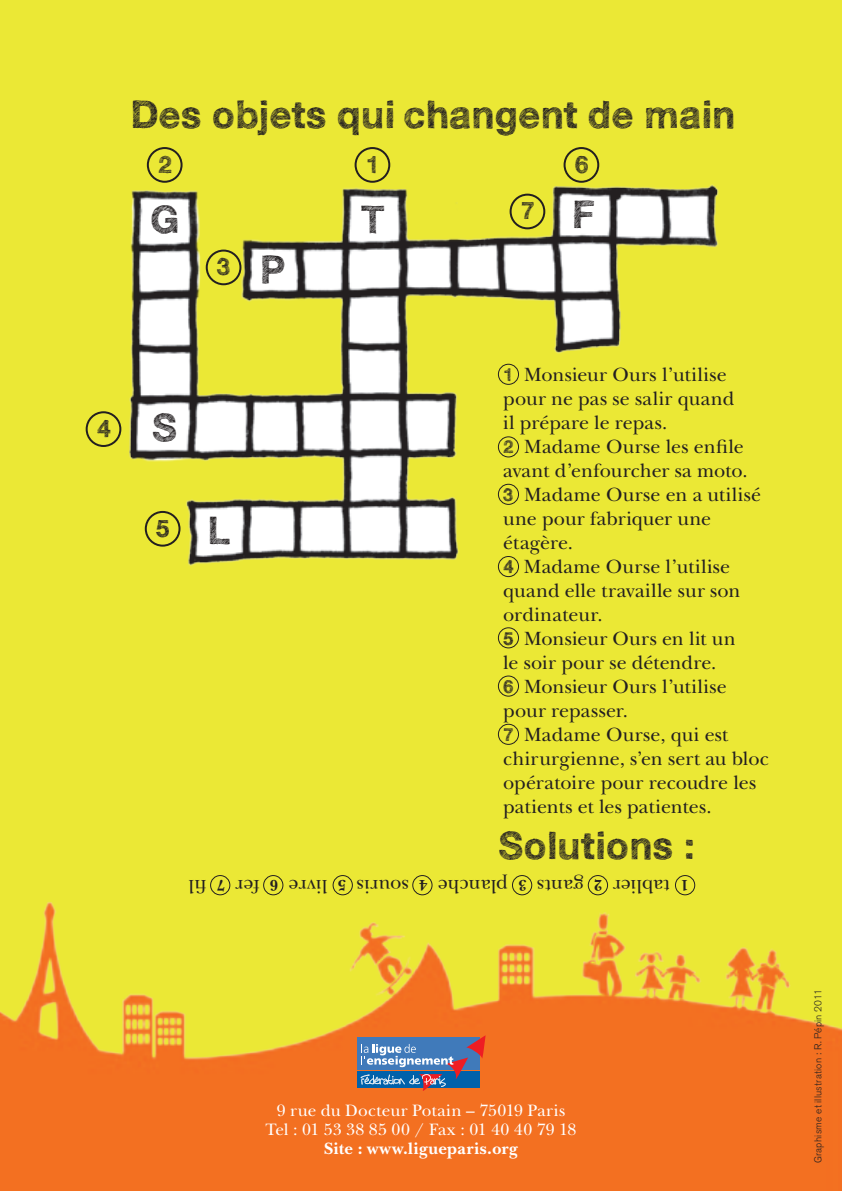
<style>
.page{position:relative;width:842px;height:1191px;background:#ebe835}
.page>*{position:absolute;margin:0;border:0;box-sizing:border-box;transform-origin:0 0}
.t1{font:700 38px "Sketchetik";letter-spacing:.01em;color:#231f20}
.t2{font:700 24px "Sketchetik";color:#231f20}
.t3{font:20px/24px "New Baskerville";letter-spacing:.01em;color:#231f20}
.t4{font:17.2px/18.8px "New Baskerville";letter-spacing:.01em;color:#fff;text-align:center}
.t5{font:700 17.2px "New Baskerville";letter-spacing:.025em;color:#fff}
.t6{font:700 16px "New Baskerville";color:#231f20}
.t7{font:300 10px "Akzidenz Grotesk BE";letter-spacing:.02em;color:#231f20}
.s1{font-family:"Sketchetik";font-weight:700;font-size:18px}
</style>
<div class="page">
<img style="left:85px;top:184px;width:634px;height:394px">
<div style="left:510px;top:194px;width:35px;height:35px;border:2px solid #231f20;border-radius:50%"></div>
<div style="left:563px;top:147px;width:36px;height:36px;border:2px solid #231f20;border-radius:50%"></div>
<div style="left:355px;top:147px;width:35px;height:36px;border:2px solid #231f20;border-radius:50%"></div>
<div style="left:147px;top:147px;width:36px;height:36px;border:2px solid #231f20;border-radius:50%"></div>
<div style="left:206px;top:249px;width:35px;height:36px;border:2px solid #231f20;border-radius:50%"></div>
<div style="left:86px;top:411px;width:35px;height:36px;border:2px solid #231f20;border-radius:50%"></div>
<div style="left:145px;top:511px;width:35px;height:35px;border:2px solid #231f20;border-radius:50%"></div>
<div style="left:498px;top:364px;width:21px;height:21px;border:1px solid #231f20;border-radius:50%"></div>
<div style="left:498px;top:436px;width:21px;height:21px;border:1px solid #231f20;border-radius:50%"></div>
<div style="left:498px;top:484px;width:21px;height:21px;border:1px solid #231f20;border-radius:50%"></div>
<div style="left:498px;top:556px;width:21px;height:21px;border:1px solid #231f20;border-radius:50%"></div>
<div style="left:498px;top:627px;width:21px;height:21px;border:1px solid #231f20;border-radius:50%"></div>
<div style="left:498px;top:675px;width:21px;height:21px;border:1px solid #231f20;border-radius:50%"></div>
<div style="left:498px;top:723px;width:21px;height:22px;border:1px solid #231f20;border-radius:50%"></div>
<img style="left:0;top:891px;width:842px;height:300px">
<div style="left:358px;top:1037px;width:122px;height:33px;background:#407aba"></div>
<div style="left:358px;top:1071px;width:122px;height:16px;background:#0161aa"></div>
<svg style="left:361px;top:1035px;width:125px;height:56px"></svg>
<div style="left:675px;top:875px;width:20px;height:20px;border:1px solid #231f20;border-radius:50%"></div>
<div style="left:588px;top:875px;width:20px;height:20px;border:1px solid #231f20;border-radius:50%"></div>
<div style="left:512px;top:875px;width:20px;height:20px;border:1px solid #231f20;border-radius:50%"></div>
<div style="left:412px;top:875px;width:20px;height:20px;border:1px solid #231f20;border-radius:50%"></div>
<div style="left:333px;top:875px;width:20px;height:20px;border:1px solid #231f20;border-radius:50%"></div>
<div style="left:263px;top:875px;width:20px;height:20px;border:1px solid #231f20;border-radius:50%"></div>
<div style="left:210px;top:875px;width:20px;height:20px;border:1px solid #231f20;border-radius:50%"></div>
<h1 class="t1" style="left:130px;top:90px;width:606px">Des objets qui changent de main</h1>
<p class="t2" style="left:158px;top:149px;width:15px">2</p>
<p class="t2" style="left:366px;top:149px;width:15px">1</p>
<p class="t2" style="left:575px;top:149px;width:15px">6</p>
<h1 class="t1" style="left:150px;top:195px;width:31px">G</h1>
<h1 class="t1" style="left:361px;top:195px;width:25px">T</h1>
<h1 class="t1" style="left:260px;top:246px;width:27px">P</h1>
<p class="t2" style="left:217px;top:252px;width:15px">3</p>
<p class="t2" style="left:521px;top:196px;width:15px">7</p>
<h1 class="t1" style="left:571px;top:191px;width:24px">F</h1>
<p class="t2" style="left:97px;top:413px;width:15px">4</p>
<h1 class="t1" style="left:152px;top:403px;width:26px">S</h1>
<p class="t2" style="left:156px;top:513px;width:15px">5</p>
<h1 class="t1" style="left:207px;top:507px;width:24px">L</h1>
<p class="t3" style="left:503px;top:362px;width:267px"><span class="s1">1</span> Monsieur Ours l’utilise pour ne pas se salir quand<br>il prépare le repas.<br><span class="s1">2</span> Madame Ourse les enfile avant d’enfourcher sa moto.<br><span class="s1">3</span> Madame Ourse en a utilisé une pour fabriquer une étagère.<br><span class="s1">4</span> Madame Ourse l’utilise quand elle travaille sur son ordinateur.<br><span class="s1">5</span> Monsieur Ours en lit un<br>le soir pour se détendre.<br><span class="s1">6</span> Monsieur Ours l’utilise pour repasser.<br><span class="s1">7</span> Madame Ourse, qui est chirurgienne, s’en sert au bloc opératoire pour recoudre les patients et les patientes.</p>
<h1 class="t1" style="left:498px;top:822px;width:197px">Solutions :</h1>
<p class="t3" style="left:206px;top:898px;width:20px;rotate:-180deg">fil</p>
<p class="t6" style="left:225px;top:894px;width:10px;rotate:-180deg">7</p>
<p class="t3" style="left:260px;top:898px;width:25px;rotate:-180deg">fer</p>
<p class="t6" style="left:278px;top:894px;width:10px;rotate:-180deg">6</p>
<p class="t3" style="left:327px;top:898px;width:40px;rotate:-180deg">livre</p>
<p class="t6" style="left:346px;top:894px;width:10px;rotate:-180deg">5</p>
<p class="t3" style="left:409px;top:898px;width:54px;rotate:-180deg">souris</p>
<p class="t6" style="left:427px;top:894px;width:10px;rotate:-180deg">4</p>
<p class="t3" style="left:508px;top:898px;width:72px;rotate:-180deg">planche</p>
<p class="t6" style="left:527px;top:894px;width:10px;rotate:-180deg">3</p>
<p class="t3" style="left:584px;top:898px;width:48px;rotate:-180deg">gants</p>
<p class="t6" style="left:603px;top:894px;width:10px;rotate:-180deg">2</p>
<p class="t3" style="left:670px;top:898px;width:59px;rotate:-180deg">tablier</p>
<p class="t6" style="left:689px;top:894px;width:10px;rotate:-180deg">1</p>
<p class="t4" style="left:265px;top:1101px;width:313px">9 rue du Docteur Potain – 75019 Paris<br>Tel : 01 53 38 85 00 / Fax : 01 40 40 79 18</p>
<p class="t5" style="left:324px;top:1137px;width:195px">Site : www.ligueparis.org</p>
<p class="t7" style="left:812px;top:1163px;width:176px;rotate:-90deg">Graphisme et illustration : R. Pépin 2011</p>
</div>
